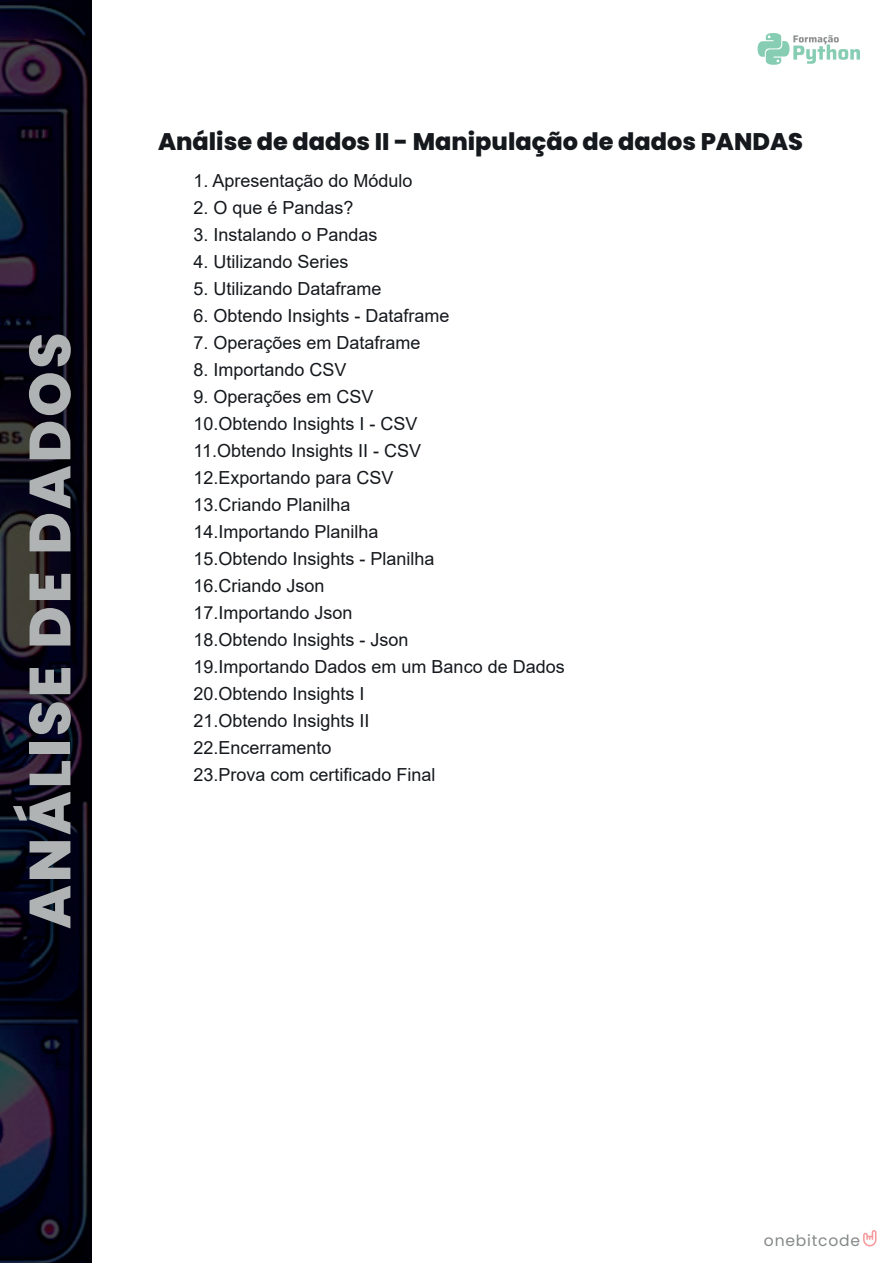
<style>
.page{position:relative;width:893px;height:1263px;background:#fff}
.page>*{position:absolute;margin:0;border:0;box-sizing:border-box;transform-origin:0 0}
.t1{font:800 24px "Poppins";color:#15181c}
.t2{font:18px/27px "Arial";color:#15181c}
.t3{font:15.6px "Poppins";letter-spacing:.05em;color:#858889}
</style>
<div class="page">
<img style="left:0;top:0;width:92px;height:1263px">
<svg style="left:758px;top:33px;width:102px;height:32px"></svg>
<svg style="left:863px;top:1230px;width:13px;height:16px"></svg>
<svg style="left:30px;top:886px;width:40px;height:42px"></svg>
<svg style="left:30px;top:841px;width:40px;height:38px"></svg>
<svg style="left:13px;top:792px;width:57px;height:42px"></svg>
<svg style="left:30px;top:761px;width:40px;height:24px"></svg>
<div style="left:30px;top:742px;width:40px;height:12px;background:#b0b3b3"></div>
<svg style="left:29px;top:702px;width:42px;height:32px"></svg>
<svg style="left:30px;top:668px;width:40px;height:26px"></svg>
<svg style="left:30px;top:608px;width:40px;height:37px"></svg>
<svg style="left:30px;top:574px;width:40px;height:26px"></svg>
<svg style="left:30px;top:466px;width:40px;height:85px"></svg>
<svg style="left:30px;top:422px;width:40px;height:37px"></svg>
<svg style="left:29px;top:373px;width:42px;height:42px"></svg>
<svg style="left:29px;top:335px;width:42px;height:31px"></svg>
<h1 class="t1" style="left:158px;top:128px;width:647px">Análise de dados II - Manipulação de dados PANDAS</h1>
<p class="t2" style="left:194px;top:167px;width:221px">1. Apresentação do Módulo</p>
<p class="t2" style="left:194px;top:194px;width:162px">2. O que é Pandas?</p>
<p class="t2" style="left:194px;top:221px;width:186px">3. Instalando o Pandas</p>
<p class="t2" style="left:194px;top:248px;width:157px">4. Utilizando Series</p>
<p class="t2" style="left:194px;top:275px;width:190px">5. Utilizando Dataframe</p>
<p class="t2" style="left:194px;top:302px;width:258px">6. Obtendo Insights - Dataframe</p>
<p class="t2" style="left:194px;top:329px;width:229px">7. Operações em Dataframe</p>
<p class="t2" style="left:194px;top:356px;width:155px">8. Importando CSV</p>
<p class="t2" style="left:194px;top:383px;width:373px">9. Operações em CSV<br>10.Obtendo Insights I - CSV<br>11.Obtendo Insights II - CSV<br>12.Exportando para CSV<br>13.Criando Planilha<br>14.Importando Planilha<br>15.Obtendo Insights - Planilha<br>16.Criando Json<br>17.Importando Json<br>18.Obtendo Insights - Json<br>19.Importando Dados em um Banco de Dados<br>20.Obtendo Insights I<br>21.Obtendo Insights II<br>22.Encerramento<br>23.Prova com certificado Final</p>
<p class="t3" style="left:764px;top:1232px;width:98px">onebitcode</p>
</div>
